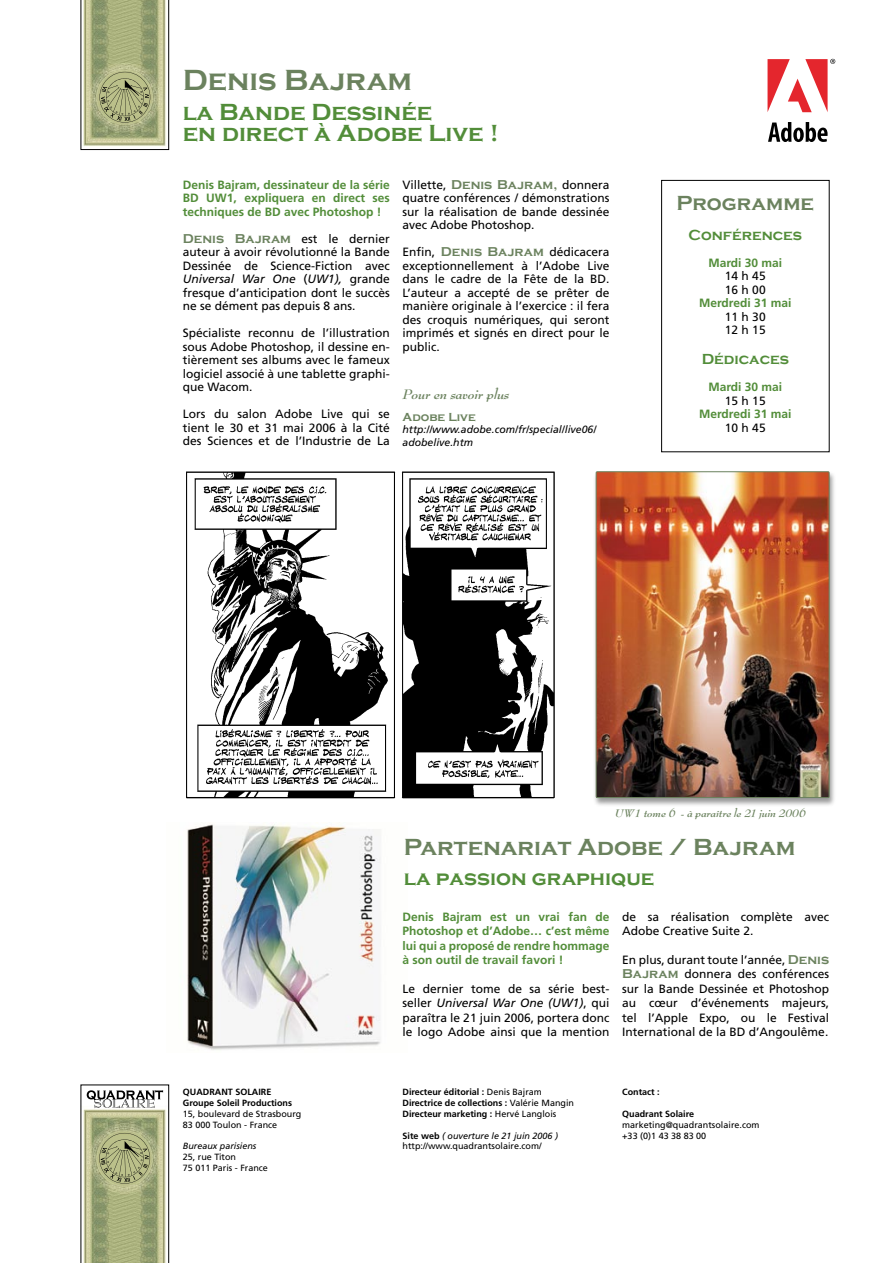
<style>
.page{position:relative;width:893px;height:1263px;background:#fff}
.page>*{position:absolute;margin:0;border:0;box-sizing:border-box;transform-origin:0 0}
.t1{font:700 30px "Copperplate Gothic";color:#6b825e}
.t2{font:700 24px/21px "Copperplate Gothic";color:#528d39}
.t3{font:700 24px "Copperplate Gothic";color:#6b825e}
.t4{font:700 21px "Copperplate Gothic";color:#528d39}
.t5{font:700 21px "Copperplate Gothic";color:#6b825e}
.t6{font:700 15px "Copperplate Gothic";color:#528d39}
.t7{font:italic 700 15px "Bernhard Modern";color:#6b825e}
.t8{font:12px/13.5px "Frutiger";color:#000;text-align:justify}
.t9{font:700 12px/14.4px "Frutiger";color:#528d39;text-align:justify}
.t10{font:italic 700 12px "Bernhard Modern";color:#6b825e}
.t11{font:700 12px "Copperplate Gothic";color:#6b825e}
.t12{font:italic 10.5px/12.6px "Frutiger";color:#000}
.t13{font:9px/10.8px "Frutiger";color:#000}
.t14{font:700 9px/10.8px "Frutiger";color:#000}
.t15{font:italic 9px "Frutiger";color:#000}
.s1{font-family:"Copperplate Gothic";font-weight:700;font-size:13.2px;color:#6b825e}
.s2{font-style:italic}
.s3{font-weight:400}
.s4{font-weight:700}
</style>
<div class="page">
<div style="left:661px;top:180px;width:168px;height:272px;border:1px solid #000"></div>
<img style="left:187px;top:824px;width:194px;height:226px">
<svg style="left:768px;top:122px;width:60px;height:20px"></svg>
<svg style="left:767px;top:59px;width:68px;height:53px"></svg>
<div style="left:593px;top:471px;width:243px;height:336px;background:#000;opacity:.4"></div>
<img style="left:596px;top:472px;width:233px;height:325px">
<div style="left:596px;top:472px;width:233px;height:326px;border:1px solid #6b825e"></div>
<img style="left:186px;top:471px;width:369px;height:328px">
<svg style="left:81px;top:1085px;width:88px;height:178px;background:#adb28d"></svg>
<svg style="left:81px;top:0;width:88px;height:150px;background:#aaaf85"></svg>
<h1 class="t1" style="left:183px;top:63px;width:231px">Denis Bajram</h1>
<h2 class="t2" style="left:183px;top:101px;width:317px">la Bande Dessinée<br>en direct à Adobe Live !</h2>
<p class="t9" style="left:183px;top:178px;width:208px;line-height:13.5px">Denis Bajram, dessinateur de la série BD UW1, expliquera en direct ses techniques de BD avec Photoshop !</p>
<p class="t8" style="left:183px;top:232px;width:208px"><span class="s1">Denis Bajram</span> est le dernier auteur à avoir révolutionné la Bande Dessinée de Science-Fiction avec <span class="s2">Universal War One</span> (<span class="s2">UW1),</span> grande fresque d’anticipation dont le succès ne se dément pas depuis 8 ans.</p>
<p class="t8" style="left:183px;top:326px;width:208px">Spécialiste reconnu de l’illustration sous Adobe Photoshop, il dessine en&shy;tièrement ses albums avec le fameux logiciel associé à une tablette graphi&shy;que Wacom.</p>
<p class="t8" style="left:183px;top:407px;width:208px">Lors du salon Adobe Live qui se tient le 30 et 31 mai 2006 à la Cité des Sciences et de l’Industrie de La</p>
<p class="t8" style="left:403px;top:178px;width:208px">Villette, <span class="s1">Denis Bajram,</span> donnera quatre conférences / démonstrations sur la réalisation de bande dessinée avec Adobe Photoshop.</p>
<p class="t8" style="left:403px;top:245px;width:208px">Enfin, <span class="s1">Denis Bajram</span> dédicacera exceptionnellement à l’Adobe Live dans le cadre de la Fête de la BD.<br>L’auteur a accepté de se prêter de manière originale à l’exercice : il fera des croquis numériques, qui seront imprimés et signés en direct pour le public.</p>
<p class="t7" style="left:403px;top:386px;width:108px">Pour en savoir plus</p>
<p class="t11" style="left:403px;top:410px;width:75px">Adobe Live</p>
<p class="t12" style="left:403px;top:423px;width:195px">http://www.adobe.com/fr/special/live06/ adobelive.htm</p>
<h3 class="t5" style="left:677px;top:191px;width:139px">Programme</h3>
<p class="t6" style="left:688px;top:227px;width:115px">Conférences</p>
<p class="t9" style="left:708px;top:256px;width:75px">Mardi 30 mai</p>
<p class="t8" style="left:725px;top:269px;width:42px">14 h 45<br>16 h 00</p>
<p class="t9" style="left:699px;top:296px;width:94px">Merdredi 31 mai</p>
<p class="t8" style="left:725px;top:310px;width:42px">11 h 30<br>12 h 15</p>
<p class="t6" style="left:702px;top:351px;width:89px">Dédicaces</p>
<p class="t9" style="left:708px;top:380px;width:75px">Mardi 30 mai</p>
<p class="t8" style="left:725px;top:394px;width:42px">15 h 15</p>
<p class="t9" style="left:699px;top:407px;width:94px">Merdredi 31 mai</p>
<p class="t8" style="left:725px;top:421px;width:42px">10 h 45</p>
<p class="t10" style="left:615px;top:806px;width:192px">UW1 tome 6 - à paraître le 21 juin 2006</p>
<p class="t14" style="left:183px;top:1087px;width:111px">QUADRANT SOLAIRE<br>Groupe Soleil Productions</p>
<p class="t13" style="left:183px;top:1108px;width:120px">15, boulevard de Strasbourg<br>83 000 Toulon - France</p>
<p class="t15" style="left:183px;top:1141px;width:75px">Bureaux parisiens</p>
<p class="t13" style="left:183px;top:1152px;width:87px">25, rue Titon<br>75 011 Paris - France</p>
<h2 class="t3" style="left:404px;top:834px;width:393px">Partenariat Adobe / Bajram</h2>
<h3 class="t4" style="left:404px;top:866px;width:252px">la passion graphique</h3>
<p class="t9" style="left:403px;top:909px;width:208px">Denis Bajram est un vrai fan de Photoshop et d’Adobe… c’est même lui qui a proposé de rendre hommage à son outil de travail favori !</p>
<p class="t8" style="left:403px;top:981px;width:208px;line-height:14.4px">Le dernier tome de sa série best&shy;seller <span class="s2">Universal War One (UW1)</span>, qui paraîtra le 21 juin 2006, portera donc le logo Adobe ainsi que la mention</p>
<p class="t8" style="left:622px;top:909px;width:208px;line-height:14.4px">de sa réalisation complète avec<br>Adobe Creative Suite 2.</p>
<p class="t8" style="left:622px;top:953px;width:208px;line-height:14.4px">En plus, durant toute l’année, <span class="s1">Denis Bajram</span> donnera des conférences sur la Bande Dessinée et Photoshop au cœur d’événements majeurs, tel l’Apple Expo, ou le Festival International de la BD d’Angoulême.</p>
<p class="t14" style="left:403px;top:1087px;width:173px">Directeur éditorial : <span class="s3">Denis Bajram<br></span>Directrice de collections : <span class="s3">Valérie Mangin<br></span>Directeur marketing : <span class="s3">Hervé Langlois</span></p>
<p class="t13" style="left:403px;top:1130px;width:157px"><span class="s4">Site web</span> <span class="s2">( ouverture le 21 juin 2006 ) </span>http://www.quadrantsolaire.com/</p>
<p class="t14" style="left:622px;top:1087px;width:39px">Contact :</p>
<p class="t14" style="left:622px;top:1108px;width:73px">Quadrant Solaire</p>
<p class="t13" style="left:622px;top:1119px;width:139px">marketing@quadrantsolaire.com +33 (0)1 43 38 83 00</p>
</div>
